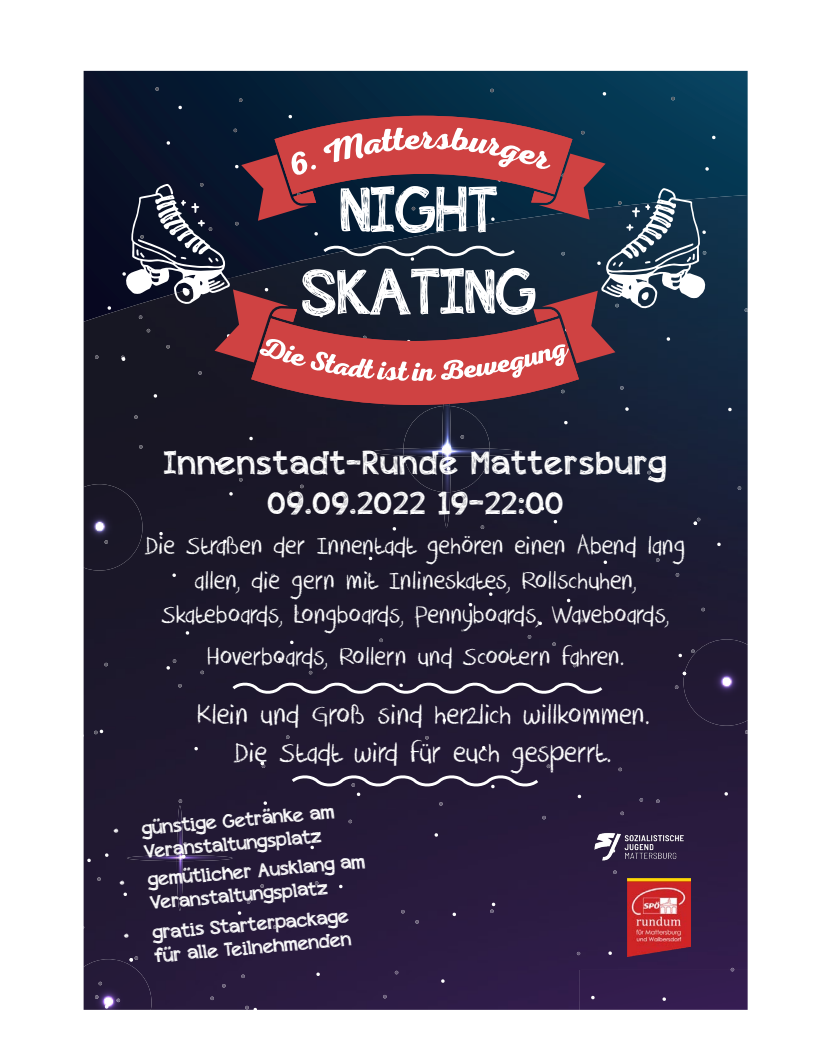
<style>
.page{position:relative;width:815px;height:1063px;background:#fff}
.page>*{position:absolute;margin:0;border:0;box-sizing:border-box;transform-origin:0 0}
.t1{font:65.75px/81.9px "appleberry";color:#fff;text-align:center}
.t2{font:33.25px/39.9px "appleberry";letter-spacing:.04em;color:#fff;text-align:center}
.t3{font:31.62px/38px "DK Crayon Crumble";color:#fff;text-align:center}
.t4{font:28.5px/34.1px "DK Crayon Crumble";color:#fff;text-align:center}
.t5{font:19.25px/23.1px "appleberry";color:#fff}
</style>
<div class="page">
<svg style="left:84px;top:71px;width:664px;height:206px;background:#062b44"></svg>
<img style="left:84px;top:277px;width:495px;height:733px">
<img style="left:577px;top:195px;width:171px;height:806px">
<div style="left:579px;top:970px;width:169px;height:40px;background:#331d4e"></div>
<svg style="left:159px;top:531px;width:4px;height:5px"></svg>
<svg style="left:172px;top:573px;width:4px;height:5px"></svg>
<svg style="left:223px;top:539px;width:4px;height:5px"></svg>
<svg style="left:185px;top:631px;width:5px;height:4px"></svg>
<svg style="left:104px;top:853px;width:5px;height:4px"></svg>
<svg style="left:705px;top:167px;width:4px;height:4px"></svg>
<svg style="left:603px;top:560px;width:5px;height:5px"></svg>
<svg style="left:538px;top:621px;width:5px;height:5px"></svg>
<svg style="left:481px;top:745px;width:5px;height:5px"></svg>
<svg style="left:237px;top:911px;width:5px;height:4px"></svg>
<svg style="left:229px;top:492px;width:4px;height:4px"></svg>
<svg style="left:625px;top:407px;width:4px;height:4px"></svg>
<svg style="left:540px;top:506px;width:5px;height:5px"></svg>
<svg style="left:711px;top:135px;width:5px;height:5px"></svg>
<svg style="left:602px;top:92px;width:5px;height:4px"></svg>
<svg style="left:107px;top:306px;width:5px;height:4px"></svg>
<svg style="left:123px;top:892px;width:5px;height:5px"></svg>
<svg style="left:87px;top:858px;width:4px;height:5px"></svg>
<svg style="left:392px;top:527px;width:5px;height:4px"></svg>
<svg style="left:368px;top:556px;width:5px;height:5px"></svg>
<svg style="left:553px;top:519px;width:5px;height:5px"></svg>
<svg style="left:442px;top:718px;width:5px;height:5px"></svg>
<svg style="left:566px;top:598px;width:5px;height:5px"></svg>
<svg style="left:488px;top:592px;width:5px;height:4px"></svg>
<svg style="left:678px;top:653px;width:5px;height:5px"></svg>
<svg style="left:728px;top:407px;width:4px;height:5px"></svg>
<svg style="left:468px;top:602px;width:5px;height:5px"></svg>
<svg style="left:577px;top:794px;width:5px;height:5px"></svg>
<svg style="left:724px;top:792px;width:4px;height:4px"></svg>
<svg style="left:608px;top:951px;width:4px;height:4px"></svg>
<svg style="left:662px;top:997px;width:4px;height:4px"></svg>
<svg style="left:452px;top:912px;width:5px;height:5px"></svg>
<svg style="left:316px;top:972px;width:4px;height:5px"></svg>
<svg style="left:441px;top:979px;width:4px;height:4px"></svg>
<svg style="left:338px;top:884px;width:5px;height:5px"></svg>
<svg style="left:310px;top:845px;width:4px;height:5px"></svg>
<svg style="left:434px;top:833px;width:5px;height:4px"></svg>
<svg style="left:290px;top:640px;width:4px;height:5px"></svg>
<svg style="left:226px;top:867px;width:4px;height:5px"></svg>
<svg style="left:263px;top:801px;width:5px;height:4px"></svg>
<svg style="left:194px;top:746px;width:4px;height:5px"></svg>
<svg style="left:717px;top:542px;width:4px;height:5px"></svg>
<svg style="left:564px;top:420px;width:4px;height:5px"></svg>
<svg style="left:249px;top:436px;width:4px;height:5px"></svg>
<svg style="left:215px;top:461px;width:4px;height:5px"></svg>
<svg style="left:591px;top:995px;width:4px;height:5px"></svg>
<svg style="left:490px;top:89px;width:4px;height:3px"></svg>
<svg style="left:671px;top:97px;width:4px;height:3px"></svg>
<svg style="left:94px;top:729px;width:10px;height:5px"></svg>
<svg style="left:104px;top:663px;width:4px;height:3px"></svg>
<svg style="left:178px;top:684px;width:4px;height:3px"></svg>
<svg style="left:367px;top:574px;width:5px;height:3px"></svg>
<svg style="left:288px;top:491px;width:5px;height:3px"></svg>
<svg style="left:300px;top:485px;width:4px;height:3px"></svg>
<svg style="left:239px;top:478px;width:4px;height:4px"></svg>
<svg style="left:656px;top:558px;width:4px;height:4px"></svg>
<svg style="left:620px;top:812px;width:4px;height:3px"></svg>
<svg style="left:542px;top:816px;width:4px;height:3px"></svg>
<svg style="left:271px;top:574px;width:4px;height:3px"></svg>
<svg style="left:425px;top:736px;width:4px;height:3px"></svg>
<svg style="left:639px;top:798px;width:4px;height:4px"></svg>
<svg style="left:730px;top:968px;width:5px;height:3px"></svg>
<svg style="left:745px;top:730px;width:3px;height:4px"></svg>
<svg style="left:210px;top:997px;width:4px;height:3px"></svg>
<svg style="left:351px;top:708px;width:5px;height:4px"></svg>
<svg style="left:178px;top:799px;width:5px;height:4px"></svg>
<svg style="left:183px;top:842px;width:4px;height:4px"></svg>
<svg style="left:394px;top:971px;width:5px;height:3px"></svg>
<svg style="left:415px;top:920px;width:4px;height:4px"></svg>
<svg style="left:286px;top:735px;width:4px;height:4px"></svg>
<svg style="left:260px;top:761px;width:6px;height:7px"></svg>
<svg style="left:744px;top:308px;width:4px;height:4px"></svg>
<svg style="left:524px;top:504px;width:5px;height:4px"></svg>
<svg style="left:580px;top:619px;width:4px;height:3px"></svg>
<svg style="left:139px;top:445px;width:4px;height:4px"></svg>
<svg style="left:134px;top:415px;width:4px;height:4px"></svg>
<svg style="left:155px;top:87px;width:4px;height:4px"></svg>
<svg style="left:95px;top:355px;width:4px;height:4px"></svg>
<svg style="left:647px;top:471px;width:4px;height:3px"></svg>
<svg style="left:295px;top:611px;width:4px;height:4px"></svg>
<svg style="left:379px;top:639px;width:4px;height:3px"></svg>
<svg style="left:200px;top:671px;width:4px;height:3px"></svg>
<svg style="left:166px;top:659px;width:11px;height:11px"></svg>
<svg style="left:383px;top:995px;width:4px;height:3px"></svg>
<svg style="left:222px;top:984px;width:4px;height:4px"></svg>
<svg style="left:348px;top:820px;width:4px;height:3px"></svg>
<svg style="left:401px;top:910px;width:4px;height:3px"></svg>
<svg style="left:241px;top:975px;width:4px;height:3px"></svg>
<svg style="left:245px;top:1006px;width:13px;height:4px"></svg>
<svg style="left:262px;top:926px;width:5px;height:3px"></svg>
<svg style="left:273px;top:925px;width:4px;height:4px"></svg>
<svg style="left:260px;top:884px;width:4px;height:4px"></svg>
<svg style="left:343px;top:919px;width:4px;height:3px"></svg>
<svg style="left:314px;top:881px;width:5px;height:4px"></svg>
<svg style="left:246px;top:900px;width:5px;height:4px"></svg>
<svg style="left:129px;top:956px;width:10px;height:3px"></svg>
<svg style="left:97px;top:877px;width:4px;height:4px"></svg>
<svg style="left:527px;top:635px;width:5px;height:4px"></svg>
<svg style="left:480px;top:525px;width:5px;height:4px"></svg>
<svg style="left:552px;top:642px;width:4px;height:4px"></svg>
<svg style="left:618px;top:768px;width:4px;height:3px"></svg>
<svg style="left:613px;top:870px;width:4px;height:4px"></svg>
<svg style="left:576px;top:952px;width:5px;height:3px"></svg>
<svg style="left:490px;top:902px;width:6px;height:11px"></svg>
<svg style="left:656px;top:799px;width:4px;height:4px"></svg>
<svg style="left:701px;top:608px;width:4px;height:3px"></svg>
<svg style="left:674px;top:685px;width:5px;height:4px"></svg>
<svg style="left:675px;top:573px;width:5px;height:4px"></svg>
<svg style="left:693px;top:518px;width:8px;height:8px"></svg>
<svg style="left:737px;top:486px;width:5px;height:4px"></svg>
<svg style="left:620px;top:386px;width:4px;height:4px"></svg>
<div style="left:403px;top:406px;width:87px;height:86px;background:#191a2d"></div>
<svg style="left:460px;top:435px;width:4px;height:4px"></svg>
<img style="left:84px;top:484px;width:58px;height:87px">
<svg style="left:104px;top:540px;width:4px;height:4px"></svg>
<img style="left:84px;top:959px;width:68px;height:51px">
<svg style="left:98px;top:982px;width:4px;height:3px"></svg>
<svg style="left:104px;top:1005px;width:5px;height:3px"></svg>
<svg style="left:116px;top:999px;width:4px;height:3px"></svg>
<svg style="left:95px;top:995px;width:4px;height:4px"></svg>
<img style="left:684px;top:639px;width:64px;height:87px">
<svg style="left:682px;top:671px;width:5px;height:5px"></svg>
<img style="left:442px;top:405px;width:9px;height:43px">
<img style="left:442px;top:456px;width:9px;height:71px">
<svg style="left:446px;top:467px;width:5px;height:4px"></svg>
<img style="left:451px;top:448px;width:71px;height:8px">
<img style="left:371px;top:448px;width:71px;height:8px">
<svg style="left:442px;top:448px;width:9px;height:8px"></svg>
<img style="left:177px;top:806px;width:6px;height:48px">
<img style="left:177px;top:861px;width:6px;height:50px">
<img style="left:186px;top:855px;width:46px;height:6px">
<img style="left:127px;top:855px;width:50px;height:6px">
<svg style="left:177px;top:854px;width:9px;height:7px"></svg>
<svg style="left:289px;top:765px;width:262px;height:41px;background:#332a44"></svg>
<svg style="left:229px;top:657px;width:376px;height:41px;background:#312a40"></svg>
<svg style="left:606px;top:188px;width:101px;height:179px;background:#3b5064"></svg>
<svg style="left:121px;top:98px;width:485px;height:307px;background:#503442"></svg>
<img style="left:591px;top:827px;width:99px;height:40px">
<img style="left:628px;top:878px;width:62px;height:78px">
<p class="t1" style="left:302px;top:167px;width:236px">NIGHT<br>SKATING</p>
<p class="t2" style="left:165px;top:442px;width:504px">Innenstadt-Runde Mattersburg<br>09.09.2022 19-22:00</p>
<p class="t4" style="left:146px;top:530px;width:541px">Die Straßen der Innentadt gehören einen Abend lang allen, die gern mit Inlineskates, Rollschuhen,<br>Skateboards, Longboards, Pennyboards, Waveboards,</p>
<p class="t4" style="left:206px;top:640px;width:420px">Hoverboards, Rollern und Scootern fahren.</p>
<p class="t3" style="left:197px;top:696px;width:455px">Klein und Groß sind herzlich willkommen.<br>Die Stadt wird für euch gesperrt.</p>
<p class="t5" style="left:141px;top:816px;width:194px;text-indent:-28px;rotate:-5deg">• günstige Getränke am<br>Veranstaltungsplatz</p>
<p class="t5" style="left:119px;top:870px;width:248px;text-align:center;rotate:-5deg">• gemütlicher Ausklang am<br>Veranstaltungsplatz</p>
<p class="t5" style="left:123px;top:923px;width:227px;text-align:right;rotate:-5deg">• gratis Starterpackage für alle Teilnehmenden</p>
</div>
